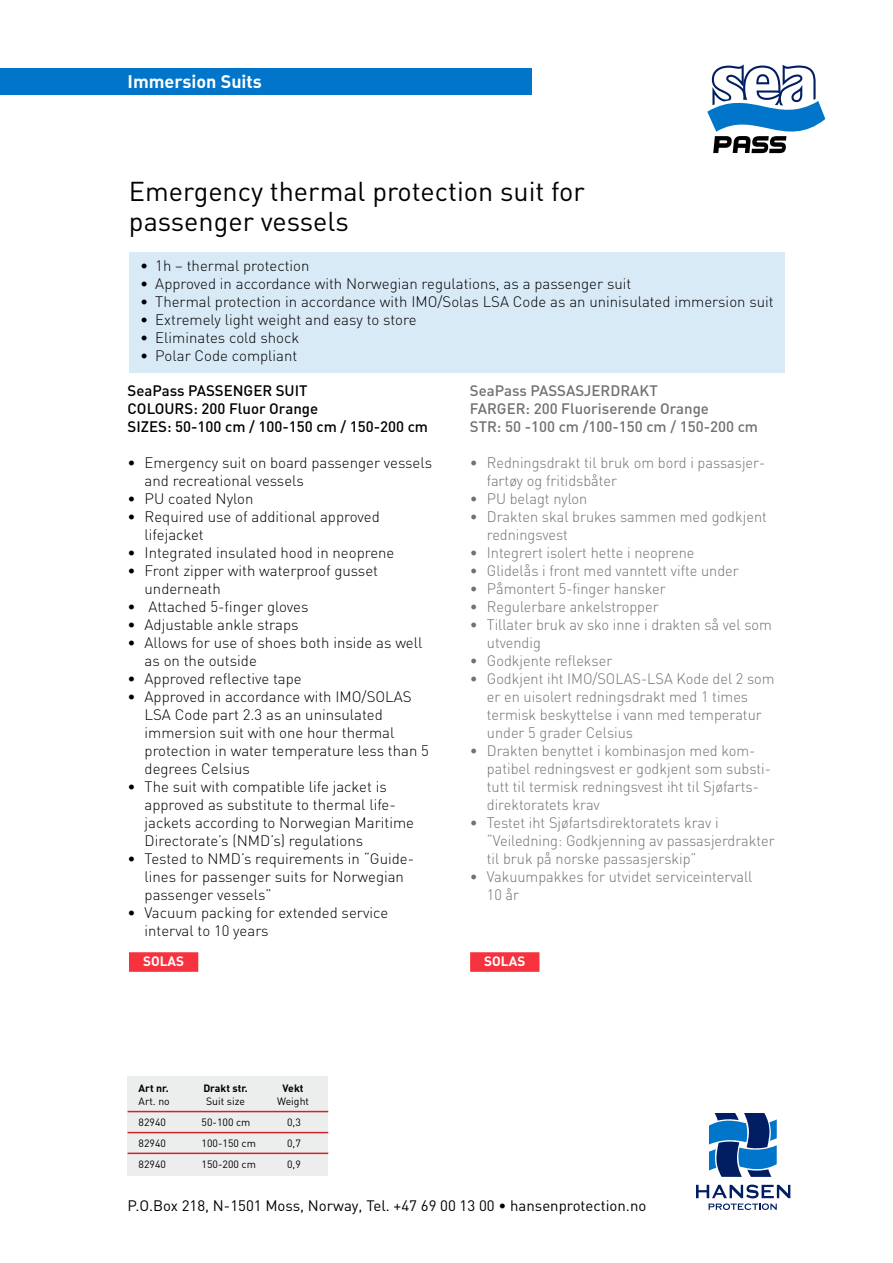
<style>
.page{position:relative;width:893px;height:1263px;background:#fff}
.page>*{position:absolute;margin:0;border:0;box-sizing:border-box;transform-origin:0 0}
.t1{font:27px/30px "DIN";color:#000}
.t2{font:18px "DIN Bold Alternate";color:#fff}
.t3{font:300 15px/18px "DIN";color:#000}
.t4{font:300 15px/18px "DIN";color:#707172}
.t5{font:500 15px/18px "DIN";color:#707172;text-align:center}
.t6{font:500 15px/18px "DIN";color:#000}
.t7{font:15px "DIN";color:#000}
.t8{font:700 13.5px "DIN";color:#fff}
.t9{font:10.5px "DIN";color:#000}
.t10{font:700 10.5px "DIN";color:#000}
</style>
<div class="page">
<div style="left:129px;top:253px;width:655px;height:120px;background:#d9eaf7"></div>
<div style="left:0;top:69px;width:531px;height:26px;background:#0075c9"></div>
<svg style="left:696px;top:1184px;width:94px;height:26px"></svg>
<svg style="left:709px;top:1113px;width:68px;height:64px"></svg>
<div style="left:129px;top:952px;width:69px;height:20px;background:#f7323f;border:2px solid #f7323f"></div>
<div style="left:470px;top:952px;width:69px;height:20px;background:#f7323f;border:2px solid #f7323f"></div>
<div style="left:128px;top:1076px;width:200px;height:100px;background:#eceded"></div>
<hr style="left:128px;top:1111px;width:200px;height:1px;background:#d22229">
<hr style="left:128px;top:1132px;width:200px;height:1px;background:#d22229">
<hr style="left:128px;top:1152px;width:200px;height:2px;background:#d22229">
<svg style="left:707px;top:65px;width:118px;height:88px"></svg>
<p class="t2" style="left:128px;top:70px;width:136px">Immersion Suits</p>
<h1 class="t1" style="left:129px;top:175px;width:457px">Emergency thermal protection suit for passenger vessels</h1>
<p class="t3" style="left:140px;top:257px;width:171px">• 1h – thermal protection</p>
<p class="t3" style="left:140px;top:275px;width:493px">• Approved in accordance with Norwegian regulations, as a passenger suit</p>
<p class="t3" style="left:140px;top:293px;width:635px">• Thermal protection in accordance with IMO/Solas LSA Code as an uninisulated immersion suit</p>
<p class="t3" style="left:140px;top:311px;width:278px">• Extremely light weight and easy to store</p>
<p class="t3" style="left:140px;top:329px;width:161px">• Eliminates cold shock</p>
<p class="t3" style="left:140px;top:347px;width:159px">• Polar Code compliant</p>
<p class="t6" style="left:128px;top:381px;width:107px">SeaPass PASSENGER</p>
<p class="t6" style="left:276px;top:381px;width:33px">SUIT</p>
<p class="t6" style="left:128px;top:399px;width:19px">COLO</p>
<p class="t6" style="left:128px;top:399px;width:302px;text-indent:37px">URS: 200 Fluor Orange<br>SIZES: 50-100 cm / 100-150 cm / 150-200 cm</p>
<p class="t3" style="left:145px;top:454px;width:289px;text-indent:-17px">• Emergency suit on board passenger vessels and recreational vessels</p>
<p class="t3" style="left:128px;top:490px;width:127px">• PU coated Nylon</p>
<p class="t3" style="left:145px;top:508px;width:237px;text-indent:-17px">• Required use of additional approved lifejacket</p>
<p class="t3" style="left:128px;top:544px;width:268px">• Integrated insulated hood in neoprene</p>
<p class="t3" style="left:145px;top:562px;width:235px;text-indent:-17px">• Front zipper with waterproof gusset underneath</p>
<p class="t3" style="left:128px;top:598px;width:182px">• Attached 5-finger gloves</p>
<p class="t3" style="left:128px;top:616px;width:172px">• Adjustable ankle straps</p>
<p class="t3" style="left:145px;top:634px;width:279px;text-indent:-17px">• Allows for use of shoes both inside as well as on the outside</p>
<p class="t3" style="left:128px;top:670px;width:176px">• Approved reflective tape</p>
<p class="t3" style="left:145px;top:688px;width:286px;text-indent:-17px">• Approved in accordance with IMO/SOLAS LSA Code part 2.3 as an uninsulated immersion suit with one hour thermal protection in water temperature less than 5 degrees Celsius</p>
<p class="t3" style="left:145px;top:778px;width:271px;text-indent:-17px">• The suit with compatible life jacket is approved as substitute to thermal life&shy;jackets according to Norwegian Maritime Directorate’s (NMD’s) regulations</p>
<p class="t3" style="left:145px;top:850px;width:271px;text-indent:-17px">• Tested to NMD’s requirements in “Guide&shy;lines for passenger suits for Norwegian passenger vessels”</p>
<p class="t3" style="left:145px;top:904px;width:245px;text-indent:-17px">• Vacuum packing for extended service interval to 10 years</p>
<p class="t5" style="left:470px;top:381px;width:132px">SeaPass PASSASJERDRA</p>
<p class="t5" style="left:640px;top:381px;width:20px">KT</p>
<p class="t5" style="left:470px;top:399px;width:19px">FARGER</p>
<p class="t5" style="left:470px;top:399px;width:290px">: 200 Fluoriserende Orange<br>STR: 50 -100 cm /100-150 cm / 150-200 cm</p>
<p class="t4" style="left:487px;top:454px;width:280px;text-indent:-17px">• Redningsdrakt til bruk om bord i passasjer&shy;fartøy og fritidsbåter</p>
<p class="t4" style="left:470px;top:490px;width:119px">• PU belagt nylon</p>
<p class="t4" style="left:487px;top:508px;width:281px;text-indent:-17px">• Drakten skal brukes sammen med godkjent redningsvest</p>
<p class="t4" style="left:470px;top:544px;width:226px">• Integrert isolert hette i neoprene</p>
<p class="t4" style="left:470px;top:562px;width:270px">• Glidelås i front med vanntett vifte under</p>
<p class="t4" style="left:470px;top:580px;width:197px">• Påmontert 5-finger hansker</p>
<p class="t4" style="left:470px;top:598px;width:190px">• Regulerbare ankelstropper</p>
<p class="t4" style="left:487px;top:616px;width:287px;text-indent:-17px">• Tillater bruk av sko inne i drakten så vel som utvendig</p>
<p class="t4" style="left:470px;top:652px;width:144px">• Godkjente reflekser</p>
<p class="t4" style="left:487px;top:670px;width:289px;text-indent:-17px">• Godkjent iht IMO/SOLAS-LSA Kode del 2 som er en uisolert redningsdrakt med 1 times termisk beskyttelse i vann med temperatur under 5 grader Celsius</p>
<p class="t4" style="left:487px;top:742px;width:286px;text-indent:-17px">• Drakten benyttet i kombinasjon med kom&shy;patibel redningsvest er godkjent som substi&shy;tutt til termisk redningsvest iht til Sjøfarts&shy;direktoratets krav</p>
<p class="t4" style="left:487px;top:814px;width:289px;text-indent:-17px">• Testet iht Sjøfartsdirektoratets krav i “Veiledning: Godkjenning av passasjerdrakter til bruk på norske passasjerskip”</p>
<p class="t4" style="left:487px;top:868px;width:267px;text-indent:-17px">• Vakuumpakkes for utvidet serviceintervall<br>10 år</p>
<p class="t8" style="left:143px;top:953px;width:43px">SOLAS</p>
<p class="t8" style="left:484px;top:953px;width:43px">SOLAS</p>
<p class="t10" style="left:139px;top:1081px;width:32px">Art nr.</p>
<p class="t10" style="left:203px;top:1081px;width:46px">Drakt str.</p>
<p class="t10" style="left:283px;top:1081px;width:22px">Vekt</p>
<p class="t9" style="left:139px;top:1095px;width:33px">Art. no</p>
<p class="t9" style="left:206px;top:1095px;width:41px">Suit size</p>
<p class="t9" style="left:277px;top:1095px;width:33px">Weight</p>
<p class="t9" style="left:139px;top:1116px;width:29px">82940</p>
<p class="t9" style="left:202px;top:1116px;width:50px">50-100 cm</p>
<p class="t9" style="left:287px;top:1116px;width:15px">0,3</p>
<p class="t9" style="left:139px;top:1137px;width:29px">82940</p>
<p class="t9" style="left:202px;top:1137px;width:56px">100-150 cm</p>
<p class="t9" style="left:287px;top:1137px;width:15px">0,7</p>
<p class="t9" style="left:139px;top:1158px;width:29px">82940</p>
<p class="t9" style="left:202px;top:1158px;width:56px">150-200 cm</p>
<p class="t9" style="left:287px;top:1158px;width:15px">0,9</p>
<p class="t7" style="left:128px;top:1196px;width:520px">P.O.Box 218, N-1501 Moss, Norway, Tel. +47 69 00 13 00 • hansenprotection.no</p>
</div>
